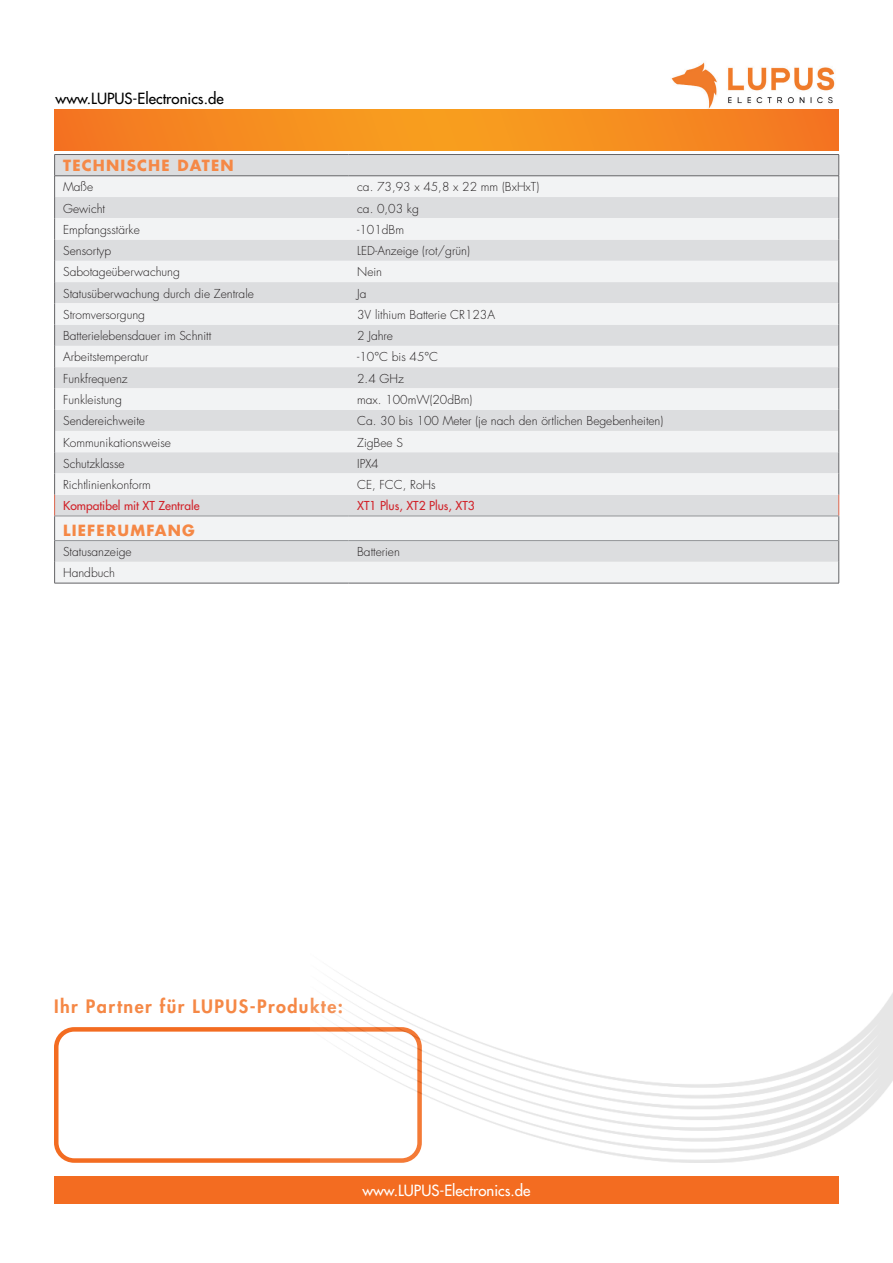
<style>
.page{position:relative;width:893px;height:1263px;background:#fff}
.page>*{position:absolute;margin:0;border:0;box-sizing:border-box;transform-origin:0 0}
._02-Rubrik_-_Übersch{font:800 18px "Futura Std";letter-spacing:.08em;color:#f58846}
._02-Rubrik_-_Übersch-2{font:700 15px "Futura Std";letter-spacing:.08em;color:#f58846}
.Fußnote{font:500 15px "Futura Std";color:#fff}
.Fußnote-2{font:500 15px "Futura Std";color:#000}
.Tabelle_-_Inhalt{font:300 12px "Futura Std";color:#231f20}
.Tabelle_-_Inhalt-2{font:500 12px "Futura Std";color:#d1232a}
</style>
<div class="page">
<img style="left:671px;top:62px;width:164px;height:47px">
<svg style="left:54px;top:109px;width:785px;height:41px;background:#f58b20"></svg>
<div style="left:54px;top:1176px;width:785px;height:27px;background:#f36c21"></div>
<div style="left:54px;top:1027px;width:368px;height:136px;border:4px solid #f36c21;border-radius:18px"></div>
<img style="left:310px;top:972px;width:583px;height:191px">
<div style="left:55px;top:155px;width:783px;height:21px;background:#dcdddf"></div>
<svg style="left:55px;top:177px;width:783px;height:406px;fill:#f2f3f4"></svg>
<hr style="left:54px;top:176px;width:295px;height:1px;background:#636366">
<hr style="left:349px;top:176px;width:490px;height:1px;background:#636366">
<hr style="left:54px;top:154px;width:295px;height:1px;background:#636366">
<hr style="left:349px;top:154px;width:490px;height:1px;background:#636366">
<hr style="left:54px;top:583px;width:295px;height:1px;background:#636366">
<hr style="left:349px;top:583px;width:490px;height:1px;background:#636366">
<svg style="left:54px;top:155px;width:1px;height:428px"></svg>
<svg style="left:838px;top:155px;width:1px;height:428px"></svg>
<hr style="left:54px;top:516px;width:295px;height:1px;background:#939598">
<hr style="left:349px;top:516px;width:490px;height:1px;background:#939598">
<hr style="left:55px;top:540px;width:294px;height:1px;background:#939598">
<hr style="left:349px;top:540px;width:490px;height:1px;background:#939598">
<p class="Fußnote-2" style="left:56px;top:90px;width:170px">www.LUPUS-Electronics.de</p>
<p class="_02-Rubrik_-_Übersch-2" style="left:63px;top:156px;width:172px">TECHNISCHE DATEN</p>
<p class="Tabelle_-_Inhalt" style="left:63px;top:180px;width:32px">Maße</p>
<p class="Tabelle_-_Inhalt" style="left:357px;top:180px;width:184px">ca. 73,93 x 45,8 x 22 mm (BxHxT)</p>
<p class="Tabelle_-_Inhalt" style="left:63px;top:201px;width:44px">Gewicht</p>
<p class="Tabelle_-_Inhalt" style="left:357px;top:201px;width:63px">ca. 0,03 kg</p>
<p class="Tabelle_-_Inhalt" style="left:63px;top:222px;width:78px">Empfangsstärke</p>
<p class="Tabelle_-_Inhalt" style="left:357px;top:222px;width:48px">-101dBm</p>
<p class="Tabelle_-_Inhalt" style="left:63px;top:243px;width:49px">Sensortyp</p>
<p class="Tabelle_-_Inhalt" style="left:357px;top:243px;width:114px">LED-Anzeige (rot/grün)</p>
<p class="Tabelle_-_Inhalt" style="left:63px;top:265px;width:118px">Sabotageüberwachung</p>
<p class="Tabelle_-_Inhalt" style="left:357px;top:265px;width:26px">Nein</p>
<p class="Tabelle_-_Inhalt" style="left:63px;top:286px;width:192px">Statusüberwachung durch die Zentrale</p>
<p class="Tabelle_-_Inhalt" style="left:357px;top:286px;width:11px">Ja</p>
<p class="Tabelle_-_Inhalt" style="left:63px;top:307px;width:83px">Stromversorgung</p>
<p class="Tabelle_-_Inhalt" style="left:357px;top:307px;width:139px">3V lithium Batterie CR123A</p>
<p class="Tabelle_-_Inhalt" style="left:63px;top:329px;width:150px">Batterielebensdauer im Schnitt</p>
<p class="Tabelle_-_Inhalt" style="left:357px;top:329px;width:37px">2 Jahre</p>
<p class="Tabelle_-_Inhalt" style="left:63px;top:350px;width:87px">Arbeitstemperatur</p>
<p class="Tabelle_-_Inhalt" style="left:357px;top:350px;width:82px">-10°C bis 45°C</p>
<p class="Tabelle_-_Inhalt" style="left:63px;top:371px;width:66px">Funkfrequenz</p>
<p class="Tabelle_-_Inhalt" style="left:357px;top:371px;width:48px">2.4 GHz</p>
<p class="Tabelle_-_Inhalt" style="left:63px;top:392px;width:60px">Funkleistung</p>
<p class="Tabelle_-_Inhalt" style="left:357px;top:392px;width:117px">max. 100mW(20dBm)</p>
<p class="Tabelle_-_Inhalt" style="left:63px;top:414px;width:83px">Sendereichweite</p>
<p class="Tabelle_-_Inhalt" style="left:357px;top:414px;width:308px">Ca. 30 bis 100 Meter (je nach den örtlichen Begebenheiten)</p>
<p class="Tabelle_-_Inhalt" style="left:63px;top:435px;width:109px">Kommunikationsweise</p>
<p class="Tabelle_-_Inhalt" style="left:357px;top:435px;width:47px">ZigBee S</p>
<p class="Tabelle_-_Inhalt" style="left:63px;top:456px;width:63px">Schutzklasse</p>
<p class="Tabelle_-_Inhalt" style="left:357px;top:456px;width:23px">IPX4</p>
<p class="Tabelle_-_Inhalt" style="left:63px;top:477px;width:89px">Richtlinienkonform</p>
<p class="Tabelle_-_Inhalt" style="left:357px;top:477px;width:80px">CE, FCC, RoHs</p>
<p class="Tabelle_-_Inhalt-2" style="left:63px;top:498px;width:138px">Kompatibel mit XT Zentrale</p>
<p class="Tabelle_-_Inhalt-2" style="left:357px;top:498px;width:119px">XT1 Plus, XT2 Plus, XT3</p>
<p class="_02-Rubrik_-_Übersch-2" style="left:63px;top:521px;width:133px">LIEFERUMFANG</p>
<p class="Tabelle_-_Inhalt" style="left:63px;top:544px;width:70px">Statusanzeige</p>
<p class="Tabelle_-_Inhalt" style="left:357px;top:544px;width:44px">Batterien</p>
<p class="Tabelle_-_Inhalt" style="left:63px;top:566px;width:53px">Handbuch</p>
<p class="_02-Rubrik_-_Übersch" style="left:54px;top:995px;width:290px">Ihr Partner für LUPUS-Produkte:</p>
<p class="Fußnote" style="left:362px;top:1181px;width:170px">www.LUPUS-Electronics.de</p>
</div>
